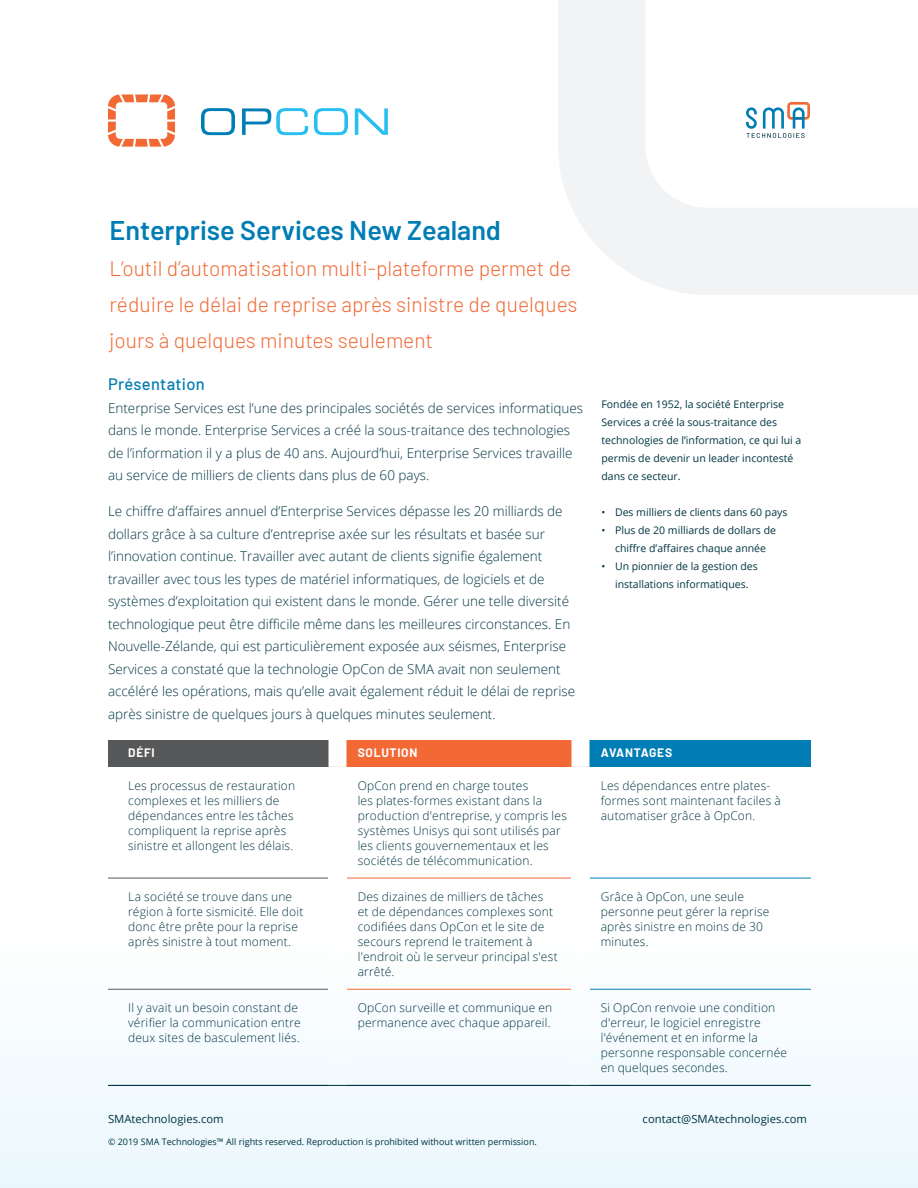
<style>
.page{position:relative;width:918px;height:1188px;background:#fff}
.page>*{position:absolute;margin:0;border:0;box-sizing:border-box;transform-origin:0 0}
.headilne{font:600 27px "Barlow";color:#007db5}
.headilne-2{font:300 21px/36px "Barlow";color:#f26935}
.subhead_3{font:500 16.5px "Barlow";letter-spacing:.02em;color:#007db5}
.body_text{font:300 13.5px/22.5px "Open Sans";color:#003543}
.Case_story_table{font:300 12px/15px "Open Sans";letter-spacing:.015em;color:#003543}
.table_headline{font:700 12px "Barlow";letter-spacing:.06em;color:#fff}
.t1{font:11.25px "Open Sans";color:#003543}
.sidebar_text{font:10.5px/18px "Open Sans";color:#003543;text-align:center}
.t2{font:9px "Open Sans";color:#003543}
</style>
<div class="page">
<div style="left:0;top:793px;width:918px;height:395px;background:linear-gradient(to right,#f8fcfe,#f8fcfe)"></div>
<svg style="left:108px;top:94px;width:67px;height:53px"></svg>
<svg style="left:201px;top:108px;width:34px;height:27px"></svg>
<svg style="left:242px;top:108px;width:66px;height:27px"></svg>
<svg style="left:314px;top:108px;width:34px;height:27px"></svg>
<svg style="left:355px;top:108px;width:33px;height:27px"></svg>
<svg style="left:558px;top:0;width:360px;height:295px"></svg>
<div style="left:108px;top:740px;width:230px;height:27px;background:#57585a"></div>
<div style="left:338px;top:740px;width:242px;height:27px;background:#f26935"></div>
<div style="left:580px;top:740px;width:231px;height:27px;background:#007db5"></div>
<div style="left:328px;top:740px;width:18px;height:27px;background:#fff"></div>
<div style="left:572px;top:740px;width:18px;height:27px;background:#fff"></div>
<div style="left:572px;top:767px;width:18px;height:111px;background:#fff"></div>
<div style="left:572px;top:878px;width:18px;height:111px;background:#fff"></div>
<div style="left:572px;top:989px;width:18px;height:96px;background:#f7fcfe"></div>
<div style="left:328px;top:767px;width:18px;height:111px;background:#fff"></div>
<hr style="left:108px;top:878px;width:220px;height:1px;background:#57585a">
<hr style="left:108px;top:989px;width:220px;height:1px;background:#57585a">
<hr style="left:590px;top:878px;width:221px;height:1px;background:#007db5">
<hr style="left:590px;top:989px;width:221px;height:1px;background:#007db5">
<hr style="left:346px;top:878px;width:226px;height:1px;background:#f26935">
<hr style="left:346px;top:989px;width:226px;height:1px;background:#f26935">
<hr style="left:580px;top:1085px;width:231px;height:1px;background:#003543">
<div style="left:571px;top:798px;width:18px;height:287px;background:#fff"></div>
<div style="left:328px;top:798px;width:18px;height:287px;background:#fff"></div>
<hr style="left:108px;top:1085px;width:702px;height:1px;background:#003543">
<p class="headilne" style="left:110px;top:210px;width:393px">Enterprise Services New Zealand</p>
<p class="headilne-2" style="left:110px;top:249px;width:470px">L’outil d’automatisation multi-plateforme permet de réduire le délai de reprise après sinistre de quelques jours à quelques minutes seulement</p>
<p class="subhead_3" style="left:108px;top:372px;width:98px">Présentation</p>
<p class="body_text" style="left:108px;top:396px;width:477px">Enterprise Services est l’une des principales sociétés de services informatiques dans le monde. Enterprise Services a créé la sous-traitance des technologies de l’information il y a plus de 40 ans. Aujourd’hui, Enterprise Services travaille au service de milliers de clients dans plus de 60 pays.</p>
<p class="body_text" style="left:108px;top:499px;width:469px">Le chiffre d’affaires annuel d’Enterprise Services dépasse les 20 milliards de dollars grâce à sa culture d’entreprise axée sur les résultats et basée sur l’innovation continue. Travailler avec autant de clients signifie également travailler avec tous les types de matériel informatiques, de logiciels et de systèmes d’exploitation qui existent dans le monde. Gérer une telle diversité technologique peut être difficile même dans les meilleures circonstances. En Nouvelle-Zélande, qui est particulièrement exposée aux séismes, Enterprise Services a constaté que la technologie OpCon de SMA avait non seulement accéléré les opérations, mais qu’elle avait également réduit le délai de reprise après sinistre de quelques jours à quelques minutes seulement.</p>
<p class="sidebar_text" style="left:602px;top:395px;width:201px;text-align:left">Fondée en 1952, la société Enterprise Services a créé la sous-traitance des technologies de l’information, ce qui lui a permis de devenir un leader incontesté dans ce secteur.</p>
<p class="sidebar_text" style="left:602px;top:503px;width:188px">• Des milliers de clients dans 60 pays</p>
<p class="sidebar_text" style="left:602px;top:521px;width:176px">• Plus de 20 milliards de dollars de chiffre d’affaires chaque année</p>
<p class="sidebar_text" style="left:602px;top:557px;width:158px">• Un pionnier de la gestion des installations informatiques.</p>
<p class="table_headline" style="left:128px;top:744px;width:28px">DÉFI</p>
<p class="table_headline" style="left:358px;top:744px;width:61px">SOLUTION</p>
<p class="table_headline" style="left:601px;top:744px;width:73px">AVANTAGES</p>
<p class="Case_story_table" style="left:128px;top:777px;width:168px">Les processus de restauration complexes et les milliers de dépendances entre les tâches compliquent la reprise après sinistre et allongent les délais.</p>
<p class="Case_story_table" style="left:358px;top:777px;width:211px">OpCon prend en charge toutes<br>les plates-formes existant dans la production d'entreprise, y compris les systèmes Unisys qui sont utilisés par les clients gouvernementaux et les sociétés de télécommunication.</p>
<p class="Case_story_table" style="left:601px;top:777px;width:181px">Les dépendances entre plates&shy;formes sont maintenant faciles à automatiser grâce à OpCon.</p>
<p class="Case_story_table" style="left:128px;top:889px;width:177px">La société se trouve dans une région à forte sismicité. Elle doit donc être prête pour la reprise après sinistre à tout moment.</p>
<p class="Case_story_table" style="left:358px;top:889px;width:202px">Des dizaines de milliers de tâches<br>et de dépendances complexes sont codifiées dans OpCon et le site de secours reprend le traitement à l'endroit où le serveur principal s'est arrêté.</p>
<p class="Case_story_table" style="left:601px;top:889px;width:170px">Grâce à OpCon, une seule personne peut gérer la reprise après sinistre en moins de 30 minutes.</p>
<p class="Case_story_table" style="left:128px;top:1000px;width:174px">Il y avait un besoin constant de vérifier la communication entre deux sites de basculement liés.</p>
<p class="Case_story_table" style="left:358px;top:1000px;width:196px">OpCon surveille et communique en permanence avec chaque appareil.</p>
<p class="Case_story_table" style="left:601px;top:1000px;width:188px">Si OpCon renvoie une condition d'erreur, le logiciel enregistre l'événement et en informe la personne responsable concernée en quelques secondes.</p>
<p class="t1" style="left:108px;top:1112px;width:117px">SMAtechnologies.com</p>
<p class="t1" style="left:643px;top:1112px;width:166px">contact@SMAtechnologies.com</p>
<p class="t2" style="left:108px;top:1135px;width:430px">© 2019 SMA Technologies™ All rights reserved. Reproduction is prohibited without written permission.</p>
</div>
